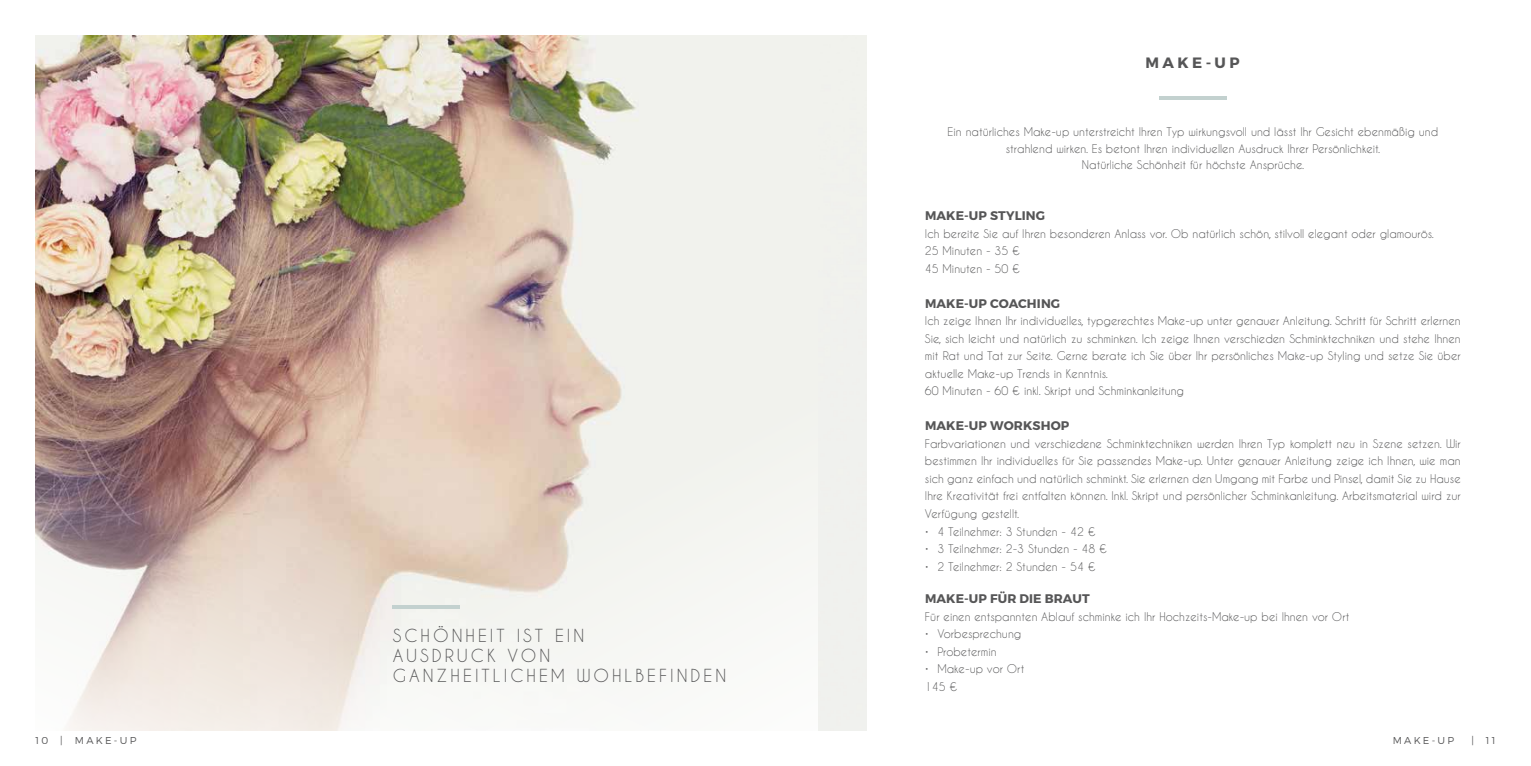
<style>
.page{position:relative;width:1531px;height:766px;background:#fff}
.page>*{position:absolute;margin:0;border:0;box-sizing:border-box;transform-origin:0 0}
.t1{font:16.88px "Caviar Dreams";letter-spacing:.175em;color:#565657}
.t2{font:700 15px "Montserrat";color:#565657}
.t3{font:700 12.5px "Montserrat";letter-spacing:.01em;color:#565657}
.t4{font:11.25px/17.5px "Caviar Dreams";color:#565657}
.t5{font:300 10px "Montserrat";letter-spacing:.23em;color:#565657}
</style>
<div class="page">
<hr style="left:1159px;top:96px;width:67px;height:4px;background:#c3d1cf">
<img style="left:35px;top:35px;width:832px;height:696px">
<hr style="left:393px;top:605px;width:67px;height:3px;background:#c3d1cf">
<h2 class="t2" style="left:1145px;top:53px;width:16px">MAK</h2>
<h2 class="t2" style="left:1192px;top:53px;width:49px">E-UP</h2>
<h1 class="t1" style="left:393px;top:625px;width:71px">Sch önheit</h1>
<h1 class="t1" style="left:517px;top:625px;width:10px">ist</h1>
<h1 class="t1" style="left:555px;top:625px;width:10px">ein</h1>
<h1 class="t1" style="left:393px;top:645px;width:27px">Ausdruck</h1>
<h1 class="t1" style="left:507px;top:645px;width:15px">von</h1>
<h1 class="t1" style="left:393px;top:665px;width:14px">ganzheitlichem</h1>
<h1 class="t1" style="left:577px;top:665px;width:30px">Wohlbefinden</h1>
<p class="t4" style="left:947px;top:124px;width:492px;line-height:16.2px;text-align:center">Ein natürliches Make-up unterstreicht Ihren Typ wirkungsvoll und lässt Ihr Gesicht ebenmäßig und strahlend wirken. Es betont Ihren individuellen Ausdruck Ihrer Persönlichkeit.<br>Natürliche Schönheit für höchste Ansprüche.</p>
<p class="t3" style="left:925px;top:208px;width:11px">MAK</p>
<p class="t3" style="left:956px;top:208px;width:90px">E-UP STYLING</p>
<p class="t4" style="left:925px;top:224px;width:510px">Ich bereite Sie auf Ihren besonderen Anlass vor. Ob natürlich schön, stilvoll elegant oder glamourös.<br>25 Minuten - 35 €<br>45 Minuten - 50 €</p>
<p class="t3" style="left:925px;top:295px;width:11px">MAK</p>
<p class="t3" style="left:956px;top:295px;width:45px">E-UP COA</p>
<p class="t3" style="left:1018px;top:295px;width:43px">CHING</p>
<p class="t4" style="left:925px;top:312px;width:537px">Ich zeige Ihnen Ihr individuelles, typgerechtes Make-up unter genauer Anleitung. Schritt für Schritt erlernen Sie, sich leicht und natürlich zu schminken. Ich zeige Ihnen verschieden Schminktechniken und stehe Ihnen mit Rat und Tat zur Seite. Gerne berate ich Sie über Ihr persönliches Make-up Styling und setze Sie über aktuelle Make-up Trends in Kenntnis.<br>60 Minuten - 60 € inkl. Skript und Schminkanleitung</p>
<p class="t3" style="left:925px;top:418px;width:11px">MAK</p>
<p class="t3" style="left:956px;top:418px;width:78px">E-UP WORKSHO</p>
<p class="t3" style="left:1061px;top:418px;width:10px">P</p>
<p class="t4" style="left:925px;top:434px;width:537px;text-align:justify">Farbvariationen und verschiedene Schminktechniken werden Ihren Typ komplett neu in Szene setzen. Wir bestimmen Ihr individuelles für Sie passendes Make-up. Unter genauer Anleitung zeige ich Ihnen, wie man sich ganz einfach und natürlich schminkt. Sie erlernen den Umgang mit Farbe und Pinsel, damit Sie zu Hause Ihre Kreativität frei entfalten können. Inkl. Skript und persönlicher Schminkanleitung. Arbeitsmaterial wird zur Verfügung gestellt.</p>
<p class="t4" style="left:925px;top:522px;width:172px">• 4 Teilnehmer: 3 Stunden - 42 €</p>
<p class="t4" style="left:925px;top:539px;width:184px">• 3 Teilnehmer: 2-3 Stunden - 48 €</p>
<p class="t4" style="left:925px;top:557px;width:172px">• 2 Teilnehmer: 2 Stunden - 54 €</p>
<p class="t3" style="left:925px;top:590px;width:11px">MAK</p>
<p class="t3" style="left:956px;top:590px;width:118px">E-UP FÜR DIE BRAUT</p>
<p class="t4" style="left:925px;top:607px;width:426px">Für einen entspannten Ablauf schminke ich Ihr Hochzeits-Make-up bei Ihnen vor Ort</p>
<p class="t4" style="left:925px;top:624px;width:98px">• Vorbesprechung</p>
<p class="t4" style="left:925px;top:642px;width:73px">• Probetermin</p>
<p class="t4" style="left:925px;top:659px;width:101px">• Make-up vor Ort<br>145 €</p>
<p class="t5" style="left:35px;top:734px;width:94px">10 | MAKE-UP</p>
<p class="t5" style="left:1392px;top:734px;width:54px">MAKE-UP</p>
<p class="t5" style="left:1471px;top:734px;width:26px">| 11</p>
</div>
